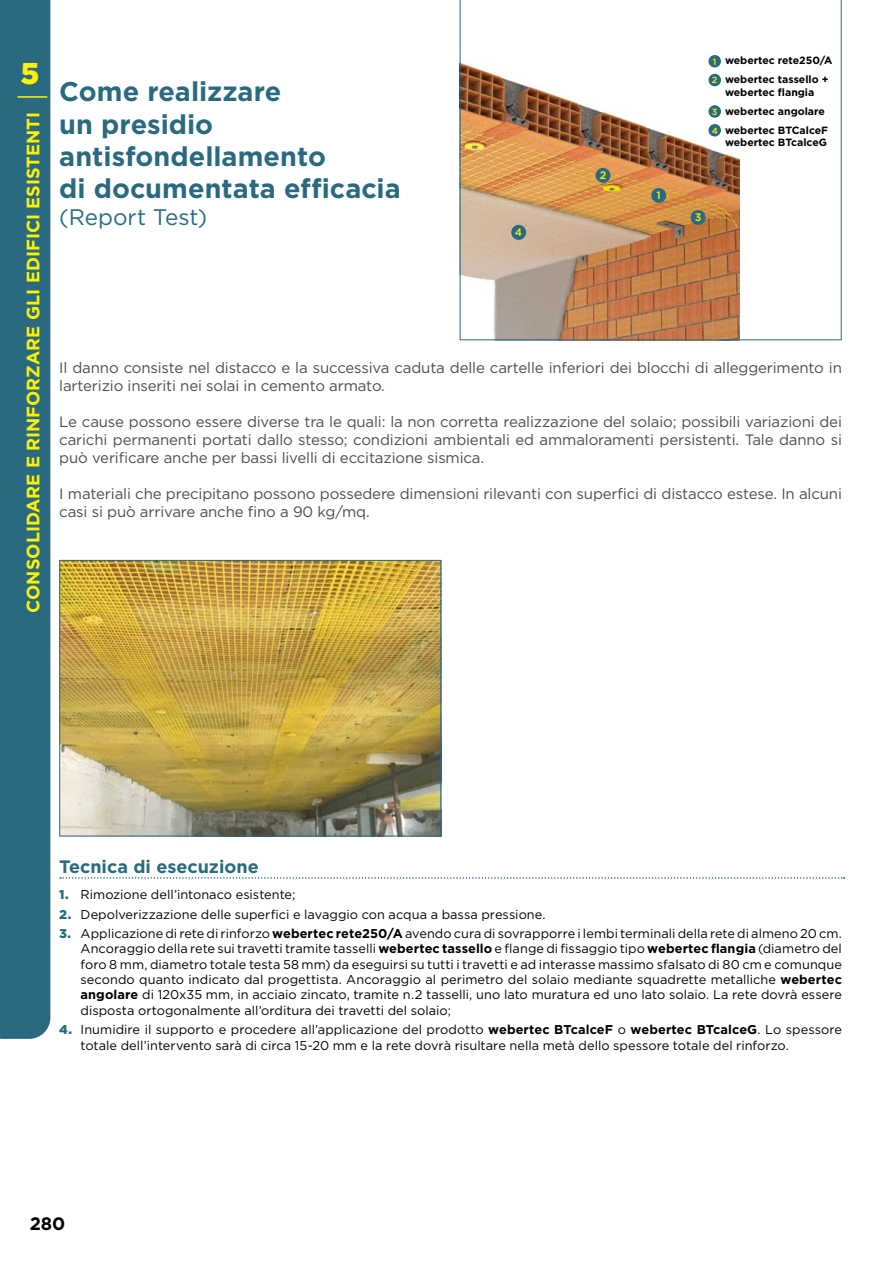
<style>
.page{position:relative;width:893px;height:1263px;background:#fff}
.page>*{position:absolute;margin:0;border:0;box-sizing:border-box;transform-origin:0 0}
.t1{font:900 30px "Gotham";color:#fff200}
.t2{font:700 27px/32.4px "Gotham";color:#296a81}
.t3{font:22.5px "Gotham";color:#296a81}
.t4{font:700 18px "Gotham";color:#fff200}
.t5{font:700 18px "Gotham";color:#296a81}
.t6{font:700 18px "Gotham";color:#000}
.t7{font:15px/18px "Gotham";letter-spacing:-.01em;color:#4d4d4f}
.t8{font:12.75px/15.3px "Gotham";letter-spacing:.005em;color:#000;text-align:justify}
.t9{font:500 10.8px "Gotham";color:#fff200}
.t10{font:700 10.5px/18.8px "Gotham";color:#000}
.s1{font-weight:500;font-size:9px;color:#fff200}
.s2{font-weight:900;color:#296a81}
.s3{font-weight:700}
</style>
<div class="page">
<svg style="left:460px;top:0;width:382px;height:340px"></svg>
<svg style="left:60px;top:877px;width:784px;height:2px"></svg>
<div style="left:708px;top:55px;width:13px;height:12px;background:#296a81;border-radius:50%"></div>
<div style="left:708px;top:74px;width:13px;height:12px;background:#296a81;border-radius:50%"></div>
<div style="left:708px;top:105px;width:13px;height:13px;background:#296a81;border-radius:50%"></div>
<div style="left:708px;top:124px;width:13px;height:13px;background:#296a81;border-radius:50%"></div>
<div style="left:651px;top:188px;width:15px;height:15px;background:#296a81;border-radius:50%"></div>
<div style="left:596px;top:168px;width:14px;height:15px;background:#296a81;border-radius:50%"></div>
<div style="left:691px;top:210px;width:15px;height:15px;background:#296a81;border-radius:50%"></div>
<div style="left:511px;top:225px;width:15px;height:15px;background:#296a81;border-radius:50%"></div>
<img style="left:61px;top:562px;width:378px;height:272px">
<div style="left:59px;top:560px;width:382px;height:276px;border:1px solid #296a81"></div>
<div style="left:0;top:0;width:50px;height:1039px;background:#296a81"></div>
<hr style="left:18px;top:96px;width:29px;height:2px;background:#fff200">
<h1 class="t1" style="left:20px;top:53px;width:20px">5</h1>
<h3 class="t4" style="left:23px;top:613px;width:502px;rotate:-90deg">CONSOLIDARE E RINFORZARE GLI EDIFICI ESISTENTI</h3>
<h2 class="t2" style="left:59px;top:75px;width:343px">Come realizzare<br>un presidio antisfondellamento<br>di documentata efficacia</h2>
<h3 class="t3" style="left:59px;top:205px;width:150px">(Report Test)</h3>
<p class="t9" style="left:515px;top:226px;width:9px">4</p>
<p class="t9" style="left:600px;top:169px;width:8px">2</p>
<p class="t9" style="left:657px;top:189px;width:6px">1</p>
<p class="t10" style="left:712px;top:51px;width:122px"><span class="s1">1</span> webertec rete250/A<br><span class="s1">2</span> webertec tassello +</p>
<p class="t10" style="left:712px;top:83px;width:118px;text-align:center">webertec flangia<br><span class="s1">3</span> webertec angolare<br><span class="s1">4</span> webertec BTCalceF</p>
<p class="t10" style="left:725px;top:133px;width:103px">webertec BTcalceG</p>
<p class="t9" style="left:695px;top:211px;width:8px">3</p>
<p class="t7" style="left:59px;top:359px;width:784px">Il danno consiste nel distacco e la successiva caduta delle cartelle inferiori dei blocchi di alleggerimento in larterizio inseriti nei solai in cemento armato.</p>
<p class="t7" style="left:59px;top:413px;width:784px;text-align:justify">Le cause possono essere diverse tra le quali: la non corretta realizzazione del solaio; possibili variazioni dei carichi permanenti portati dallo stesso; condizioni ambientali ed ammaloramenti persistenti. Tale danno si può verificare anche per bassi livelli di eccitazione sismica.</p>
<p class="t7" style="left:59px;top:485px;width:784px">I materiali che precipitano possono possedere dimensioni rilevanti con superfici di distacco estese. In alcuni casi si può arrivare anche fino a 90 kg/mq.</p>
<h3 class="t5" style="left:59px;top:856px;width:201px">Tecnica di esecuzione</h3>
<p class="t8" style="left:59px;top:887px;width:238px"><span class="s2">1.</span> Rimozione dell’intonaco esistente;</p>
<p class="t8" style="left:59px;top:906px;width:488px"><span class="s2">2.</span> Depolverizzazione delle superfici e lavaggio con acqua a bassa pressione.</p>
<p class="t8" style="left:81px;top:926px;width:763px;text-indent:-21px"><span class="s2">3.</span> Applicazione di rete di rinforzo <span class="s3">webertec rete250/A</span> avendo cura di sovrapporre i lembi terminali della rete di almeno 20 cm.<br>Ancoraggio della rete sui travetti tramite tasselli <span class="s3">webertec tassello</span> e flange di fissaggio tipo <span class="s3">webertec flangia</span> (diametro del foro 8 mm, diametro totale testa 58 mm) da eseguirsi su tutti i travetti e ad interasse massimo sfalsato di 80 cm e comunque secondo quanto indicato dal progettista. Ancoraggio al perimetro del solaio mediante squadrette metalliche <span class="s3">webertec angolare</span> di 120x35 mm, in acciaio zincato, tramite n.2 tasselli, uno lato muratura ed uno lato solaio. La rete dovrà essere disposta ortogonalmente all’orditura dei travetti del solaio;</p>
<p class="t8" style="left:81px;top:1022px;width:763px;text-indent:-21px"><span class="s2">4.</span> Inumidire il supporto e procedere all’applicazione del prodotto <span class="s3">webertec BTcalceF</span> o <span class="s3">webertec BTcalceG</span>. Lo spessore totale dell’intervento sarà di circa 15-20 mm e la rete dovrà risultare nella metà dello spessore totale del rinforzo.</p>
<h3 class="t6" style="left:30px;top:1213px;width:37px">280</h3>
</div>
